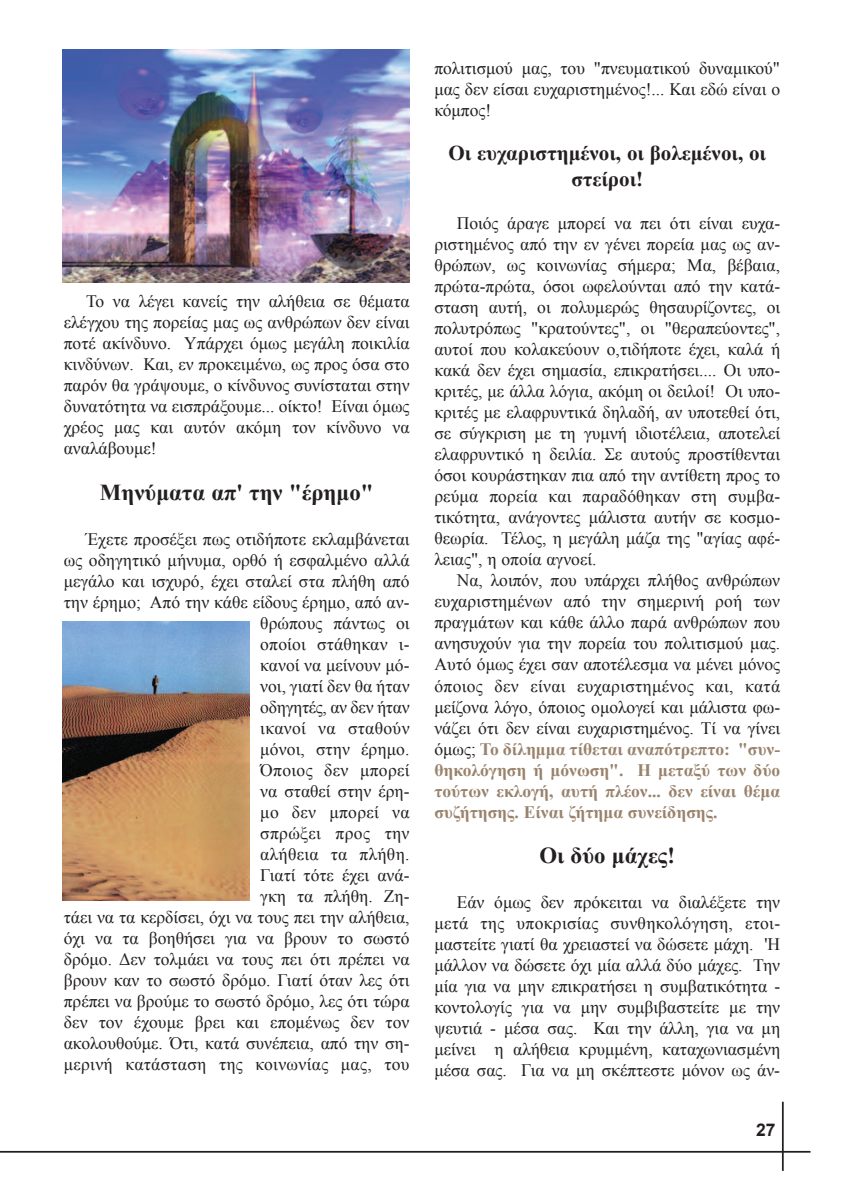
<style>
.page{position:relative;width:844px;height:1201px;background:#fff}
.page>*{position:absolute;margin:0;border:0;box-sizing:border-box;transform-origin:0 0}
.t1{font:700 22.75px "Times New Roman";color:#231f20}
.t2{font:700 21px/25.2px "Times New Roman";color:#231f20;text-align:center}
.t3{font:17.5px/21px "Times New Roman";color:#231f20;text-align:justify}
.t4{font:700 17.5px "Arial";color:#231f20}
.s1{font-weight:700;color:#99836c}
</style>
<div class="page">
<hr style="left:781px;top:1101px;width:2px;height:69px;background:#231f20">
<hr style="left:0;top:1150px;width:810px;height:2px;background:#231f20">
<img style="left:62px;top:50px;width:347px;height:233px">
<img style="left:62px;top:621px;width:188px;height:279px">
<p class="t3" style="left:64px;top:291px;width:347px;text-indent:22px">Το να λέγει κανείς την αλήθεια σε θέματα ελέγχου της πορείας μας ως ανθρώπων δεν είναι ποτέ ακίνδυνο. Υπάρχει όμως μεγάλη ποικιλία κινδύνων. Και, εν προκειμένω, ως προς όσα στο παρόν θα γράψουμε, ο κίνδυνος συνίσταται στην δυνατότητα να εισπράξουμε... οίκτο! Είναι όμως χρέος μας και αυτόν ακόμη τον κίνδυνο να αναλάβουμε!</p>
<h1 class="t1" style="left:100px;top:479px;width:275px">Μηνύματα απ' την "έρημο"</h1>
<p class="t3" style="left:64px;top:528px;width:347px;text-align:right">Έχετε προσέξει πως οτιδήποτε εκλαμβάνεται ως οδηγητικό μήνυμα, ορθό ή εσφαλμένο αλλά μεγάλο και ισχυρό, έχει σταλεί στα πλήθη από την έρημο; Από την κάθε είδους έρημο, από αν&shy;θρώπους πάντως οι<br>οποίοι στάθηκαν ι-<br>κανοί να μείνουν μό-<br>νοι, γιατί δεν θα ήταν<br>οδηγητές, αν δεν ήταν<br>ικανοί να σταθούν<br>μόνοι, στην έρημο.<br>Όποιος δεν μπορεί<br>να σταθεί στην έρη-<br>μο δεν μπορεί να<br>σπρώξει προς την<br>αλήθεια τα πλήθη.<br>Γιατί τότε έχει ανά-<br>γκη τα πλήθη. Ζη-<br>τάει να τα κερδίσει, όχι να τους πει την αλήθεια, όχι να τα βοηθήσει για να βρουν το σωστό δρόμο. Δεν τολμάει να τους πει ότι πρέπει να βρουν καν το σωστό δρόμο. Γιατί όταν λες ότι πρέπει να βρούμε το σωστό δρόμο, λες ότι τώρα δεν τον έχουμε βρει και επομένως δεν τον ακολουθούμε. Ότι, κατά συνέπεια, από την ση&shy;μερινή κατάσταση της κοινωνίας μας, του</p>
<p class="t3" style="left:434px;top:57px;width:347px">πολιτισμού μας, του "πνευματικού δυναμικού" μας δεν είσαι ευχαριστημένος!... Και εδώ είναι ο κόμπος!</p>
<p class="t2" style="left:448px;top:141px;width:319px">Οι ευχαριστημένοι, οι βολεμένοι, οι στείροι!</p>
<p class="t3" style="left:434px;top:213px;width:347px;text-indent:22px">Ποιός άραγε μπορεί να πει ότι είναι ευχα&shy;ριστημένος από την εν γένει πορεία μας ως αν&shy;θρώπων, ως κοινωνίας σήμερα; Μα, βέβαια, πρώτα-πρώτα, όσοι ωφελούνται από την κατά&shy;σταση αυτή, οι πολυμερώς θησαυρίζοντες, οι πολυτρόπως "κρατούντες", οι "θεραπεύοντες", αυτοί που κολακεύουν ο,τιδήποτε έχει, καλά ή κακά δεν έχει σημασία, επικρατήσει.... Οι υπο&shy;κριτές, με άλλα λόγια, ακόμη οι δειλοί! Οι υπο&shy;κριτές με ελαφρυντικά δηλαδή, αν υποτεθεί ότι, σε σύγκριση με τη γυμνή ιδιοτέλεια, αποτελεί ελαφρυντικό η δειλία. Σε αυτούς προστίθενται όσοι κουράστηκαν πια από την αντίθετη προς το ρεύμα πορεία και παραδόθηκαν στη συμβα&shy;τικότητα, ανάγοντες μάλιστα αυτήν σε κοσμο&shy;θεωρία. Τέλος, η μεγάλη μάζα της "αγίας αφέ&shy;λειας", η οποία αγνοεί.</p>
<p class="t3" style="left:434px;top:570px;width:347px;text-indent:22px">Να, λοιπόν, που υπάρχει πλήθος ανθρώπων ευχαριστημένων από την σημερινή ροή των πραγμάτων και κάθε άλλο παρά ανθρώπων που ανησυχούν για την πορεία του πολιτισμού μας.<br>Αυτό όμως έχει σαν αποτέλεσμα να μένει μόνος όποιος δεν είναι ευχαριστημένος και, κατά μείζονα λόγο, όποιος ομολογεί και μάλιστα φω&shy;νάζει ότι δεν είναι ευχαριστημένος. Τί να γίνει όμως; <span class="s1">Το δίλημμα τίθεται αναπότρεπτο: "συν&shy;θηκολόγηση ή μόνωση". Η μεταξύ των δύο τούτων εκλογή, αυτή πλέον... δεν είναι θέμα συζήτησης. Είναι ζήτημα συνείδησης.</span></p>
<h1 class="t1" style="left:539px;top:843px;width:137px">Οι δύο μάχες!</h1>
<p class="t3" style="left:434px;top:891px;width:347px;text-indent:22px">Εάν όμως δεν πρόκειται να διαλέξετε την μετά της υποκρισίας συνθηκολόγηση, ετοι&shy;μαστείτε γιατί θα χρειαστεί να δώσετε μάχη. 'Η μάλλον να δώσετε όχι μία αλλά δύο μάχες. Την μία για να μην επικρατήσει η συμβατικότητα - κοντολογίς για να μην συμβιβαστείτε με την ψευτιά - μέσα σας. Και την άλλη, για να μη μείνει η αλήθεια κρυμμένη, καταχωνιασμένη μέσα σας. Για να μη σκέπτεστε μόνον ως άν-</p>
<p class="t4" style="left:755px;top:1120px;width:21px">27</p>
</div>
